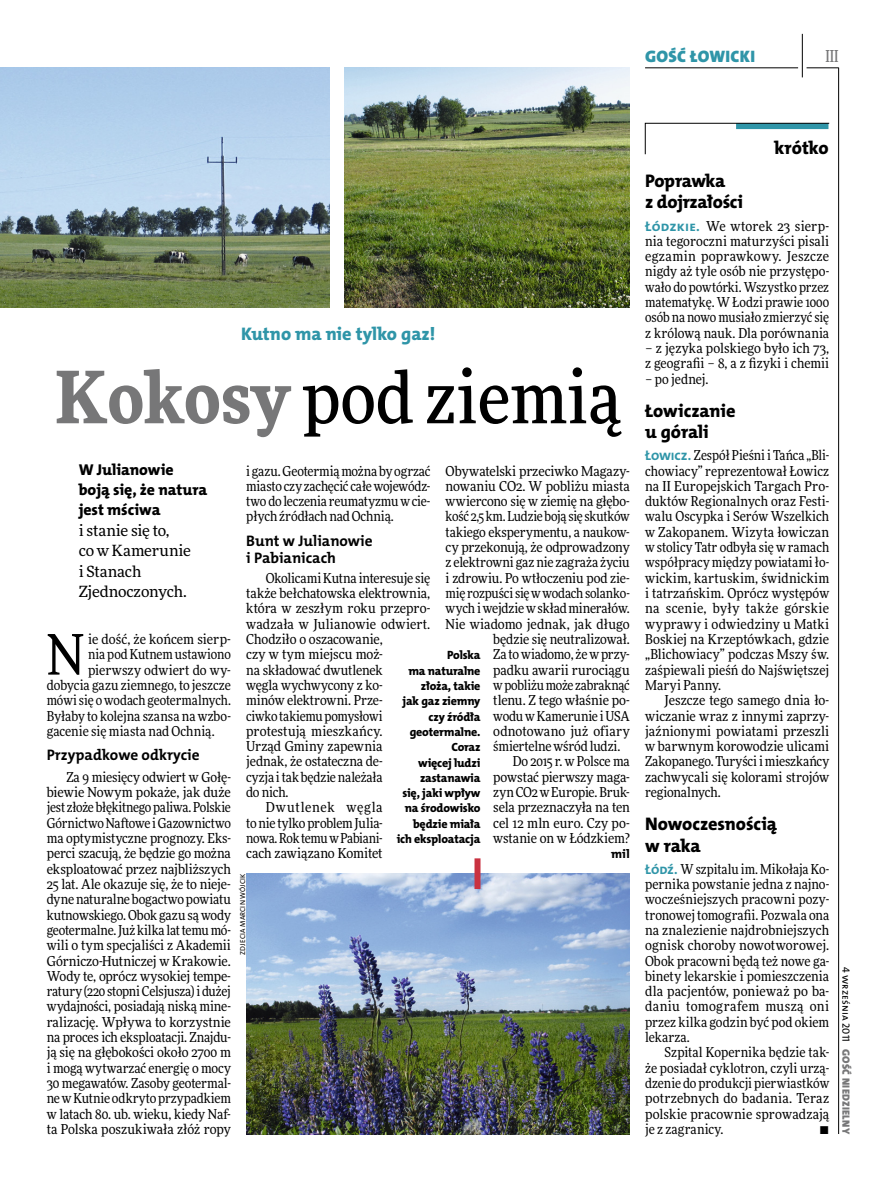
<style>
.page{position:relative;width:893px;height:1191px;background:#fff}
.page>*{position:absolute;margin:0;border:0;box-sizing:border-box;transform-origin:0 0}
.t1{font:500 72px "Freeday Narrow";color:#000}
.t2{font:55.95px "Freeday Narrow News";color:#000}
.t3{font:18.3px/21.6px "The Mix HP8 Ex Bld";letter-spacing:-.01em;color:#000}
.t4{font:18.3px "The Mix HP8 Ex Bld";letter-spacing:-.005em;color:#2f95a8}
.t5{font:16.65px "The Mix HP9 Blk";letter-spacing:.02em;color:#2f95a8}
.t6{font:500 16.5px "Freeday Narrow";color:#777778;scale:.9 1}
.t7{font:15.75px/20.4px "The Mix HP8 Ex Bld";letter-spacing:-.005em;color:#000}
.t8{font:15.45px/20.4px "Freeday News";letter-spacing:-.01em;color:#000}
.t9{font:15.3px/17.7px "The Mix HP7 Bld";color:#000}
.t10{font:13.65px/15.3px "Freeday Narrow News";letter-spacing:-.005em;color:#000;text-align:justify}
.t11{font:13.65px "Freeday Narrow News";letter-spacing:.015em;color:#000}
.t12{font:13.65px "Freeday Narrow News";letter-spacing:.05em;color:#000}
.t13{font:12.3px "The Mix HP8 Ex Bld";color:#000}
.t14{font:12px/15.3px "The Mix HP8 Ex Bld";letter-spacing:-.015em;color:#000;text-align:right}
.t15{font:10.5px "The Mix HP9 Blk";letter-spacing:.025em;color:#777778}
.t16{font:10.5px "The Mix HP5 Plain";color:#000}
.t17{font:7.2px "The Mix HP5 Plain";letter-spacing:.015em;color:#000}
.s1{font-weight:900;color:#777778}
.s2{font-family:"The Mix HP7 Bld";font-size:13.95px;color:#2f95a8}
</style>
<div class="page">
<hr style="left:806px;top:68px;width:33px;height:1px;background:#000">
<hr style="left:645px;top:68px;width:153px;height:1px;background:#000">
<hr style="left:838px;top:68px;width:1px;height:1066px;background:#000">
<hr style="left:802px;top:34px;width:1px;height:43px;background:#000">
<svg style="left:645px;top:123px;width:185px;height:32px"></svg>
<img style="left:246px;top:873px;width:384px;height:261px">
<img style="left:0;top:68px;width:329px;height:239px">
<img style="left:344px;top:68px;width:286px;height:239px">
<div style="left:474px;top:858px;width:6px;height:31px;background:#c93241"></div>
<p class="t5" style="left:645px;top:46px;width:111px">GOŚĆ ŁOWICKI</p>
<p class="t6" style="left:825px;top:46px;width:16px">III</p>
<h3 class="t4" style="left:241px;top:322px;width:196px">Kutno ma nie tylko gaz!</h3>
<h1 class="t1" style="left:55px;top:353px;width:567px"><span class="s1">Kokosy</span> pod ziemią</h1>
<p class="t7" style="left:79px;top:459px;width:130px">W Julianowie boją się, że natura jest mściwa</p>
<p class="t8" style="left:79px;top:520px;width:114px">i stanie się to,<br>co w Kamerunie i Stanach<br>Zjednoczonych.</p>
<h2 class="t2" style="left:47px;top:620px;width:39px">N</h2>
<p class="t10" style="left:88px;top:631px;width:144px">ie dość, że końcem sierp-</p>
<p class="t10" style="left:246px;top:463px;width:186px">i gazu. Geotermią można by ogrzać miasto czy zachęcić całe wojewódz&shy;two do leczenia reumatyzmu w cie&shy;płych źródłach nad Ochnią.</p>
<p class="t9" style="left:246px;top:531px;width:128px">Bunt w Julianowie i Pabianicach</p>
<p class="t10" style="left:266px;top:570px;width:166px">Okolicami Kutna interesuje się</p>
<p class="t10" style="left:246px;top:585px;width:186px">także bełchatowska elektrownia,</p>
<p class="t10" style="left:246px;top:600px;width:186px">która w zeszłym roku przepro-</p>
<p class="t10" style="left:246px;top:616px;width:186px">wadzała w Julianowie odwiert.</p>
<p class="t10" style="left:246px;top:631px;width:138px">Chodziło o oszacowanie,</p>
<p class="t10" style="left:246px;top:646px;width:138px">czy w tym miejscu moż-</p>
<p class="t10" style="left:246px;top:662px;width:138px">na składować dwutlenek</p>
<p class="t10" style="left:246px;top:677px;width:138px">węgla wychwycony z ko-</p>
<p class="t10" style="left:246px;top:692px;width:138px">minów elektrowni. Prze-</p>
<p class="t10" style="left:246px;top:708px;width:138px">ciwko takiemu pomysłowi</p>
<p class="t10" style="left:246px;top:723px;width:138px">protestują mieszkańcy.</p>
<p class="t10" style="left:246px;top:738px;width:138px">Urząd Gminy zapewnia</p>
<p class="t10" style="left:246px;top:754px;width:138px">jednak, że ostateczna de-</p>
<p class="t10" style="left:246px;top:769px;width:138px">cyzja i tak będzie należała</p>
<p class="t10" style="left:246px;top:784px;width:44px">do nich.</p>
<p class="t12" style="left:266px;top:799px;width:118px">Dwutlenek węgla</p>
<p class="t10" style="left:246px;top:815px;width:138px">to nie tylko problem Julia-</p>
<p class="t10" style="left:246px;top:830px;width:138px">nowa. Rok temu w Pabiani-</p>
<p class="t10" style="left:246px;top:845px;width:138px">cach zawiązano Komitet</p>
<p class="t10" style="left:446px;top:463px;width:186px">Obywatelski przeciwko Magazy-</p>
<p class="t10" style="left:446px;top:478px;width:186px">nowaniu CO2. W pobliżu miasta</p>
<p class="t10" style="left:446px;top:493px;width:186px">wwiercono się w ziemię na głębo-</p>
<p class="t10" style="left:446px;top:509px;width:186px">kość 2,5 km. Ludzie boją się skutków</p>
<p class="t10" style="left:446px;top:524px;width:186px">takiego eksperymentu, a naukow-</p>
<p class="t10" style="left:446px;top:539px;width:186px">cy przekonują, że odprowadzony</p>
<p class="t10" style="left:446px;top:555px;width:186px">z elektrowni gaz nie zagraża życiu</p>
<p class="t10" style="left:446px;top:570px;width:186px">i zdrowiu. Po wtłoczeniu pod zie-</p>
<p class="t10" style="left:446px;top:585px;width:186px">mię rozpuści się w wodach solanko-</p>
<p class="t10" style="left:446px;top:600px;width:186px">wych i wejdzie w skład minerałów.</p>
<p class="t10" style="left:446px;top:616px;width:186px">Nie wiadomo jednak, jak długo</p>
<p class="t10" style="left:493px;top:631px;width:138px">będzie się neutralizował.</p>
<p class="t10" style="left:493px;top:646px;width:138px">Za to wiadomo, że w przy-</p>
<p class="t10" style="left:493px;top:662px;width:138px">padku awarii rurociągu</p>
<p class="t10" style="left:493px;top:677px;width:138px">w pobliżu może zabraknąć</p>
<p class="t10" style="left:493px;top:692px;width:138px">tlenu. Z tego właśnie po-</p>
<p class="t10" style="left:493px;top:708px;width:138px">wodu w Kamerunie i USA</p>
<p class="t10" style="left:493px;top:723px;width:138px">odnotowano już ofiary</p>
<p class="t10" style="left:493px;top:738px;width:129px">śmiertelne wśród ludzi.</p>
<p class="t10" style="left:513px;top:754px;width:118px">Do 2015 r. w Polsce ma</p>
<p class="t10" style="left:493px;top:769px;width:138px">powstać pierwszy maga-</p>
<p class="t10" style="left:493px;top:784px;width:138px">zyn CO2 w Europie. Bruk-</p>
<p class="t10" style="left:493px;top:799px;width:138px">sela przeznaczyła na ten</p>
<p class="t10" style="left:493px;top:815px;width:138px">cel 12 mln euro. Czy po-</p>
<p class="t10" style="left:493px;top:830px;width:138px">wstanie on w Łódzkiem?</p>
<p class="t13" style="left:611px;top:846px;width:20px">mil</p>
<p class="t10" style="left:88px;top:646px;width:144px">nia pod Kutnem ustawiono</p>
<p class="t11" style="left:88px;top:661px;width:144px">pierwszy odwiert do wy-</p>
<p class="t10" style="left:47px;top:677px;width:186px">dobycia gazu ziemnego, to jeszcze</p>
<p class="t10" style="left:47px;top:692px;width:186px">mówi się o wodach geotermalnych.</p>
<p class="t10" style="left:47px;top:708px;width:186px">Byłaby to kolejna szansa na wzbo-</p>
<p class="t10" style="left:47px;top:723px;width:169px">gacenie się miasta nad Ochnią.</p>
<p class="t9" style="left:47px;top:746px;width:154px">Przypadkowe odkrycie</p>
<p class="t10" style="left:47px;top:769px;width:186px;text-indent:20px">Za 9 miesięcy odwiert w Gołę&shy;biewie Nowym pokaże, jak duże jest złoże błękitnego paliwa. Polskie Górnictwo Naftowe i Gazownictwo ma optymistyczne prognozy. Eks&shy;perci szacują, że będzie go można eksploatować przez najbliższych 25 lat. Ale okazuje się, że to nieje&shy;dyne naturalne bogactwo powiatu kutnowskiego. Obok gazu są wody geotermalne. Już kilka lat temu mó&shy;wili o tym specjaliści z Akademii Górniczo-Hutniczej w Krakowie.<br>Wody te, oprócz wysokiej tempe&shy;ratury (220 stopni Celsjusza) i dużej wydajności, posiadają niską mine&shy;ralizację. Wpływa to korzystnie na proces ich eksploatacji. Znajdu&shy;ją się na głębokości około 2700 m i mogą wytwarzać energię o mocy 30 megawatów. Zasoby geotermal&shy;ne w Kutnie odkryto przypadkiem w latach 80. ub. wieku, kiedy Naf&shy;ta Polska poszukiwała złóż ropy</p>
<p class="t14" style="left:397px;top:647px;width:85px">Polska<br>ma naturalne złoża, takie<br>jak gaz ziemny czy źródła geotermalne.<br>Coraz<br>więcej ludzi zastanawia<br>się, jaki wpływ na środowisko będzie miała ich eksploatacja</p>
<p class="t17" style="left:238px;top:954px;width:82px;rotate:-90deg">zdjecia Marcin Wójcik</p>
<h3 class="t3" style="left:774px;top:137px;width:56px">krótko</h3>
<h3 class="t3" style="left:645px;top:170px;width:100px">Poprawka<br>z dojrzałości</h3>
<p class="t10" style="left:645px;top:218px;width:186px"><span class="s2">Łódzkie.</span> We wtorek 23 sierp&shy;nia tegoroczni maturzyści pisali egzamin poprawkowy. Jeszcze nigdy aż tyle osób nie przystępo&shy;wało do powtórki. Wszystko przez matematykę. W Łodzi prawie 1000 osób na nowo musiało zmierzyć się z królową nauk. Dla porównania</p>
<p class="t10" style="left:645px;top:340px;width:186px">– z języka polskiego było ich 73, z geografii – 8, a z fizyki i chemii</p>
<p class="t10" style="left:645px;top:371px;width:65px">– po jednej.</p>
<h3 class="t3" style="left:645px;top:400px;width:92px">Łowiczanie u górali</h3>
<p class="t10" style="left:645px;top:447px;width:186px"><span class="s2">Łowicz.</span> Zespół Pieśni i Tańca „Bli&shy;chowiacy” reprezentował Łowicz na II Europejskich Targach Pro&shy;duktów Regionalnych oraz Festi&shy;walu Oscypka i Serów Wszelkich w Zakopanem. Wizyta łowiczan w stolicy Tatr odbyła się w ramach współpracy między powiatami ło&shy;wickim, kartuskim, świdnickim i tatrzańskim. Oprócz występów na scenie, były także górskie wyprawy i odwiedziny u Matki Boskiej na Krzeptówkach, gdzie „Blichowiacy” podczas Mszy św. zaśpiewali pieśń do Najświętszej Maryi Panny.</p>
<p class="t10" style="left:645px;top:692px;width:186px;text-indent:20px">Jeszcze tego samego dnia ło&shy;wiczanie wraz z innymi zaprzy&shy;jaźnionymi powiatami przeszli w barwnym korowodzie ulicami Zakopanego. Turyści i mieszkańcy zachwycali się kolorami strojów regionalnych.</p>
<h3 class="t3" style="left:645px;top:813px;width:134px">Nowoczesnością w raka</h3>
<p class="t10" style="left:645px;top:861px;width:186px"><span class="s2">Łódź.</span> W szpitalu im. Mikołaja Ko&shy;pernika powstanie jedna z najno&shy;wocześniejszych pracowni pozy&shy;tronowej tomografii. Pozwala ona na znalezienie najdrobniejszych ognisk choroby nowotworowej.<br>Obok pracowni będą też nowe ga&shy;binety lekarskie i pomieszczenia dla pacjentów, ponieważ po ba&shy;daniu tomografem muszą oni przez kilka godzin być pod okiem lekarza.</p>
<p class="t10" style="left:645px;top:1044px;width:186px;text-indent:20px">Szpital Kopernika będzie tak&shy;że posiadał cyklotron, czyli urzą&shy;dzenie do produkcji pierwiastków potrzebnych do badania. Teraz polskie pracownie sprowadzają je z zagranicy.</p>
<p class="t10" style="left:819px;top:1121px;width:11px">•</p>
<p class="t16" style="left:853px;top:966px;width:77px;rotate:90deg">4 września 2011</p>
<p class="t15" style="left:853px;top:1049px;width:86px;rotate:90deg">GOŚĆ NIEDZIELNY</p>
</div>
